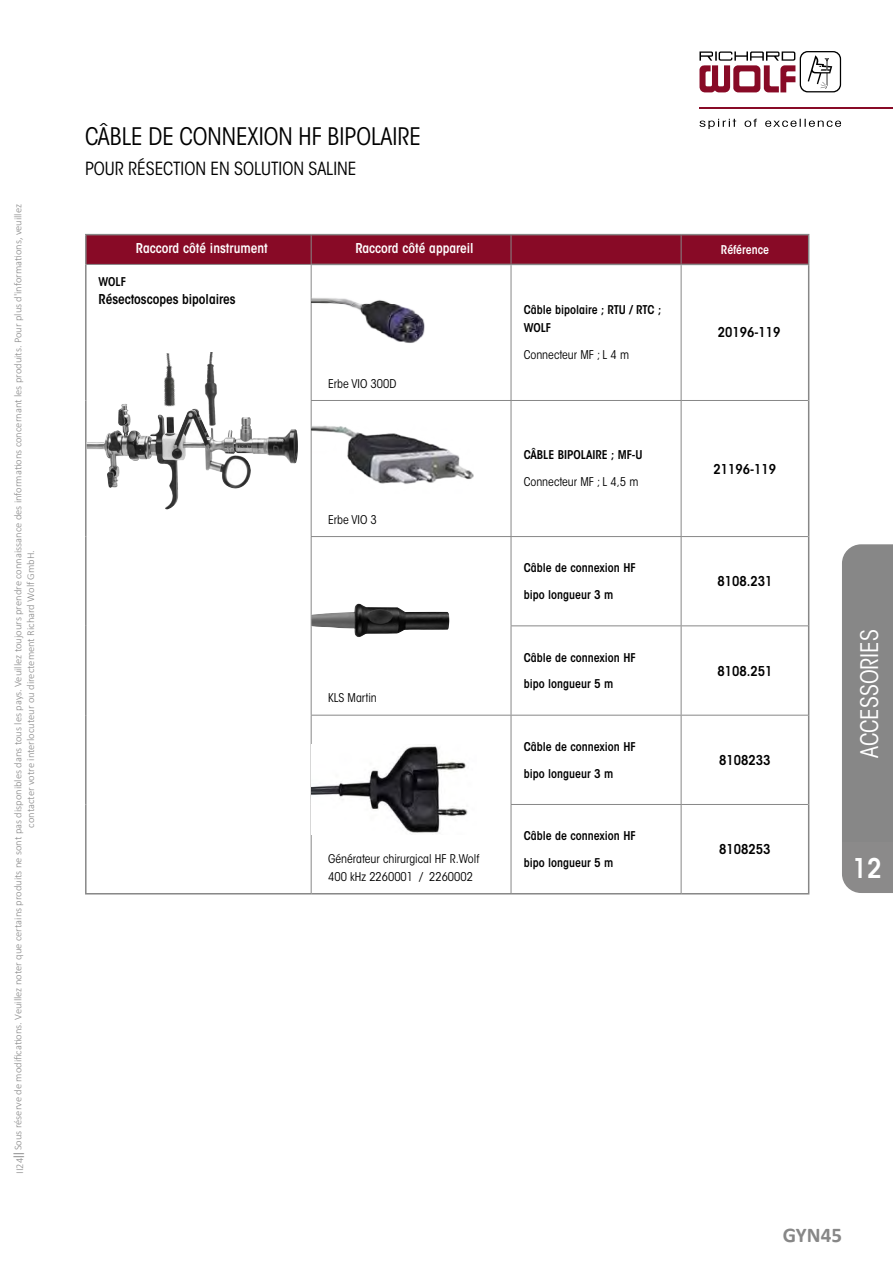
<style>
.page{position:relative;width:893px;height:1263px;background:#fff}
.page>*{position:absolute;margin:0;border:0;box-sizing:border-box;transform-origin:0 0}
.t1{font:600 condensed 27px "ITC Avant Garde Std";color:#fff}
.t2{font:condensed 24px "ITC Avant Garde Std";color:#000}
.t3{font:condensed 24px "ITC Avant Garde Std";color:#fff}
.t4{font:700 21px "Calibri";color:#878787}
.t5{font:condensed 18px "ITC Avant Garde Std";color:#000}
.t6{font:600 condensed 13.5px "ITC Avant Garde Std";color:#000}
.t7{font:600 condensed 13.5px "ITC Avant Garde Std";color:#fff}
.t8{font:600 condensed 12px/18px "ITC Avant Garde Std";color:#000}
.t9{font:condensed 12px/18px "ITC Avant Garde Std";color:#000}
.t10{font:600 condensed 12px "ITC Avant Garde Std";color:#fff}
.t11{font:300 10.5px/12.6px "Calibri";color:#878787;text-align:center}
.s1{font-family:"Adobe Garamond Pro";font-weight:700}
</style>
<div class="page">
<svg style="left:699px;top:119px;width:142px;height:10px"></svg>
<svg style="left:699px;top:51px;width:142px;height:41px"></svg>
<hr style="left:699px;top:107px;width:194px;height:2px;background:#880a26">
<div style="left:842px;top:544px;width:51px;height:349px;background:#878787"></div>
<hr style="left:85px;top:893px;width:226px;height:1px;background:#878787">
<hr style="left:311px;top:893px;width:200px;height:1px;background:#878787">
<hr style="left:85px;top:234px;width:226px;height:1px;background:#878787">
<hr style="left:85px;top:235px;width:2px;height:29px;background:#878787">
<hr style="left:311px;top:234px;width:200px;height:1px;background:#878787">
<hr style="left:511px;top:234px;width:170px;height:1px;background:#878787">
<hr style="left:681px;top:234px;width:128px;height:1px;background:#878787">
<svg style="left:86px;top:235px;width:723px;height:29px;background:#870d28"></svg>
<hr style="left:808px;top:265px;width:1px;height:135px;background:#878787">
<hr style="left:808px;top:536px;width:1px;height:90px;background:#878787">
<hr style="left:808px;top:400px;width:1px;height:136px;background:#878787">
<hr style="left:808px;top:626px;width:1px;height:89px;background:#878787">
<hr style="left:808px;top:715px;width:1px;height:89px;background:#878787">
<hr style="left:808px;top:804px;width:1px;height:89px;background:#878787">
<hr style="left:511px;top:893px;width:170px;height:1px;background:#878787">
<hr style="left:681px;top:893px;width:128px;height:1px;background:#878787">
<hr style="left:87px;top:264px;width:225px;height:1px;background:#878787">
<hr style="left:85px;top:264px;width:2px;height:136px;background:#878787">
<hr style="left:85px;top:400px;width:2px;height:136px;background:#878787">
<hr style="left:85px;top:536px;width:2px;height:90px;background:#878787">
<hr style="left:85px;top:626px;width:2px;height:89px;background:#878787">
<hr style="left:85px;top:715px;width:2px;height:89px;background:#878787">
<hr style="left:85px;top:804px;width:2px;height:89px;background:#878787">
<hr style="left:511px;top:715px;width:1px;height:89px;background:#878787">
<hr style="left:511px;top:805px;width:1px;height:88px;background:#878787">
<hr style="left:511px;top:715px;width:170px;height:1px;background:#878787">
<hr style="left:681px;top:715px;width:127px;height:1px;background:#878787">
<hr style="left:681px;top:715px;width:1px;height:89px;background:#878787">
<hr style="left:511px;top:804px;width:170px;height:1px;background:#878787">
<hr style="left:681px;top:804px;width:127px;height:1px;background:#878787">
<hr style="left:681px;top:805px;width:1px;height:88px;background:#878787">
<hr style="left:312px;top:264px;width:199px;height:1px;background:#878787">
<hr style="left:511px;top:264px;width:170px;height:1px;background:#878787">
<hr style="left:681px;top:264px;width:128px;height:1px;background:#878787">
<hr style="left:311px;top:265px;width:1px;height:135px;background:#878787">
<hr style="left:311px;top:400px;width:200px;height:1px;background:#878787">
<hr style="left:311px;top:401px;width:1px;height:135px;background:#878787">
<hr style="left:511px;top:265px;width:1px;height:135px;background:#878787">
<hr style="left:681px;top:265px;width:1px;height:135px;background:#878787">
<hr style="left:511px;top:400px;width:170px;height:1px;background:#878787">
<hr style="left:511px;top:401px;width:1px;height:135px;background:#878787">
<hr style="left:681px;top:400px;width:127px;height:1px;background:#878787">
<hr style="left:681px;top:401px;width:1px;height:135px;background:#878787">
<hr style="left:311px;top:536px;width:200px;height:1px;background:#878787">
<hr style="left:311px;top:537px;width:1px;height:89px;background:#878787">
<hr style="left:311px;top:626px;width:1px;height:89px;background:#878787">
<hr style="left:311px;top:715px;width:1px;height:89px;background:#878787">
<hr style="left:311px;top:804px;width:1px;height:89px;background:#878787">
<hr style="left:511px;top:536px;width:170px;height:1px;background:#878787">
<hr style="left:511px;top:537px;width:1px;height:88px;background:#878787">
<hr style="left:681px;top:536px;width:127px;height:1px;background:#878787">
<hr style="left:681px;top:537px;width:1px;height:88px;background:#878787">
<hr style="left:511px;top:625px;width:170px;height:1px;background:#878787">
<hr style="left:511px;top:626px;width:1px;height:89px;background:#878787">
<hr style="left:681px;top:625px;width:127px;height:1px;background:#878787">
<hr style="left:681px;top:626px;width:1px;height:89px;background:#878787">
<hr style="left:311px;top:715px;width:200px;height:1px;background:#878787">
<img style="left:311px;top:604px;width:138px;height:33px">
<img style="left:87px;top:404px;width:130px;height:84px">
<img style="left:141px;top:353px;width:57px;height:63px">
<img style="left:198px;top:353px;width:19px;height:76px">
<img style="left:311px;top:275px;width:114px;height:85px">
<img style="left:311px;top:424px;width:162px;height:70px">
<img style="left:312px;top:746px;width:156px;height:87px">
<p class="t11" style="left:12px;top:1174px;width:971px;rotate:-90deg">II24<span class="s1">||</span> Sous réserve de modifications. Veuillez noter que certains produits ne sont pas disponibles dans tous les pays. Veuillez toujours prendre connaissance des informations concernant les produits. Pour plus d'informations, veuillez contacter votre interlocuteur ou directement Richard Wolf GmbH.</p>
<h2 class="t2" style="left:85px;top:122px;width:337px">CÂBLE DE CONNEXION HF BIPOLAIRE</h2>
<h3 class="t5" style="left:85px;top:158px;width:273px">POUR RÉSECTION EN SOLUTION SALINE</h3>
<p class="t7" style="left:136px;top:240px;width:133px">Raccord côté instrument</p>
<p class="t7" style="left:355px;top:240px;width:120px">Raccord côté appareil</p>
<p class="t10" style="left:721px;top:242px;width:49px">Référence</p>
<p class="t8" style="left:99px;top:273px;width:29px">WOLF</p>
<p class="t6" style="left:99px;top:291px;width:138px">Résectoscopes bipolaires</p>
<p class="t9" style="left:328px;top:374px;width:70px">Erbe VIO 300D</p>
<p class="t9" style="left:328px;top:510px;width:50px">Erbe VIO 3</p>
<p class="t9" style="left:328px;top:689px;width:50px">KLS Martin</p>
<p class="t9" style="left:328px;top:850px;width:153px">Générateur chirurgical HF R.Wolf<br>400 kHz 2260001 / 2260002</p>
<p class="t8" style="left:524px;top:301px;width:139px">Câble bipolaire ; RTU / RTC ;<br>WOLF</p>
<p class="t9" style="left:524px;top:346px;width:107px">Connecteur MF ; L 4 m</p>
<p class="t8" style="left:524px;top:446px;width:120px">CÂBLE BIPOLAIRE ; MF-U</p>
<p class="t9" style="left:524px;top:473px;width:116px">Connecteur MF ; L 4,5 m</p>
<p class="t8" style="left:524px;top:559px;width:113px">Câble de connexion HF</p>
<p class="t8" style="left:524px;top:585px;width:91px">bipo longueur 3 m</p>
<p class="t8" style="left:524px;top:648px;width:113px">Câble de connexion HF</p>
<p class="t8" style="left:524px;top:675px;width:91px">bipo longueur 5 m</p>
<p class="t8" style="left:524px;top:737px;width:113px">Câble de connexion HF</p>
<p class="t8" style="left:524px;top:764px;width:91px">bipo longueur 3 m</p>
<p class="t8" style="left:524px;top:827px;width:113px">Câble de connexion HF</p>
<p class="t8" style="left:524px;top:853px;width:91px">bipo longueur 5 m</p>
<p class="t6" style="left:718px;top:324px;width:64px">20196-119</p>
<p class="t6" style="left:714px;top:460px;width:64px">21196-119</p>
<p class="t6" style="left:717px;top:573px;width:56px">8108.231</p>
<p class="t6" style="left:717px;top:662px;width:56px">8108.251</p>
<p class="t6" style="left:719px;top:751px;width:53px">8108233</p>
<p class="t6" style="left:719px;top:841px;width:53px">8108253</p>
<h2 class="t3" style="left:855px;top:757px;width:130px;rotate:-90deg">ACCESSORIES</h2>
<h1 class="t1" style="left:852px;top:851px;width:31px">12</h1>
<h3 class="t4" style="left:783px;top:1220px;width:61px">GYN45</h3>
</div>
